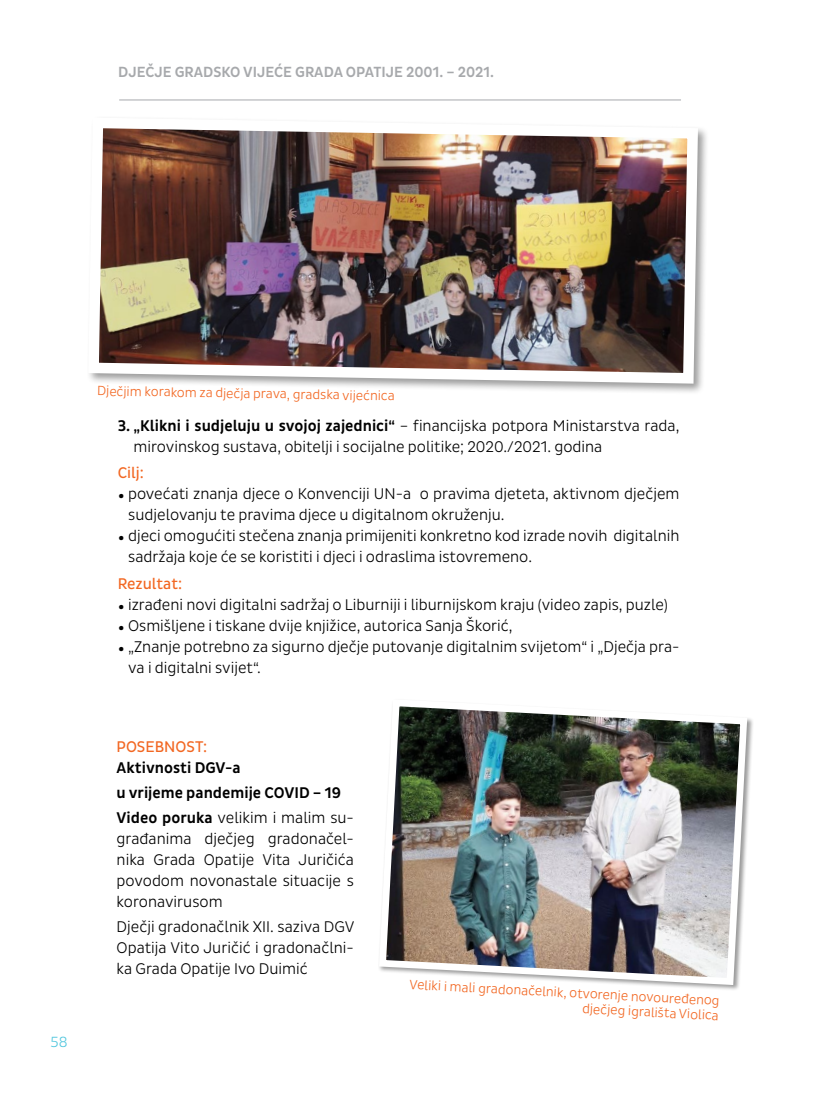
<style>
.page{position:relative;width:830px;height:1106px;background:#fff}
.page>*{position:absolute;margin:0;border:0;box-sizing:border-box;transform-origin:0 0}
.t1{font:300 15.75px/21px "Pluto Sans Cond";color:#000}
.t2{font:500 15.75px/25.2px "Pluto Sans Cond";color:#000}
.t3{font:15.75px "Pluto Sans Cond";color:#f26722}
.t4{font:500 15px "Pluto Sans Cond";color:#a7a9ac}
.t5{font:300 15px "Pluto Sans Cond";color:#50c6dd}
.t6{font:300 13.5px/15px "Pluto Sans Cond";color:#f26722;text-align:right}
.s1{font-weight:500}
.s2{font-family:"Arno Pro Caption";font-weight:400}
.s3{font-weight:300}
</style>
<div class="page">
<hr style="left:119px;top:100px;width:561px;height:1px;background:#a7a9ac">
<div style="left:86px;top:115px;width:623px;height:280px;background:#000;opacity:.4"></div>
<img style="left:86px;top:115px;width:617px;height:274px">
<img style="left:379px;top:706px;width:371px;height:282px">
<p class="t4" style="left:118px;top:63px;width:377px">DJEČJE GRADSKO VIJEĆE GRADA OPATIJE 2001. – 2021.</p>
<p class="t5" style="left:51px;top:1033px;width:18px">58</p>
<p class="t6" style="left:97px;top:383px;width:299px;rotate:1deg">Dječjim korakom za dječja prava, gradska vijećnica</p>
<p class="t1" style="left:133px;top:415px;width:547px;text-indent:-16px"><span class="s1">3. „Klikni i sudjeluju u svojoj zajednici“</span> – financijska potpora Ministarstva rada, mirovinskog sustava, obitelji i socijalne politike; 2020./2021. godina</p>
<p class="t3" style="left:118px;top:463px;width:28px">Cilj:</p>
<p class="t1" style="left:128px;top:483px;width:552px;text-indent:-11px"><span class="s2">•</span> povećati znanja djece o Konvenciji UN-a o pravima djeteta, aktivnom dječjem sudjelovanju te pravima djece u digitalnom okruženju.</p>
<p class="t1" style="left:128px;top:525px;width:552px;text-indent:-11px"><span class="s2">•</span> djeci omogućiti stečena znanja primijeniti konkretno kod izrade novih digitalnih sadržaja koje će se koristiti i djeci i odraslima istovremeno.</p>
<p class="t3" style="left:118px;top:574px;width:66px">Rezultat:</p>
<p class="t1" style="left:118px;top:594px;width:551px"><span class="s2">•</span> izrađeni novi digitalni sadržaj o Liburniji i liburnijskom kraju (video zapis, puzle)</p>
<p class="t1" style="left:118px;top:615px;width:396px"><span class="s2">•</span> Osmišljene i tiskane dvije knjižice, autorica Sanja Škorić,</p>
<p class="t1" style="left:128px;top:636px;width:552px;text-indent:-11px"><span class="s2">•</span> „Znanje potrebno za sigurno dječje putovanje digitalnim svijetom“ i „Dječja pra&shy;va i digitalni svijet“.</p>
<p class="t3" style="left:116px;top:737px;width:92px">POSEBNOST:</p>
<p class="t2" style="left:116px;top:755px;width:239px">Aktivnosti DGV-a<br>u vrijeme pandemije COVID – 19<br>Video poruka <span class="s3">velikim i malim su-</span></p>
<p class="t1" style="left:116px;top:828px;width:239px;text-align:justify">građanima dječjeg gradonačel&shy;nika Grada Opatije Vita Juričića povodom novonastale situacije s koronavirusom</p>
<p class="t1" style="left:116px;top:916px;width:239px;text-align:justify">Dječji gradonačlnik XII. saziva DGV Opatija Vito Juričić i gradonačlni&shy;ka Grada Opatije Ivo Duimić</p>
<p class="t6" style="left:410px;top:977px;width:312px;rotate:3deg">Veliki i mali gradonačelnik, otvorenje novouređenog dječjeg igrališta Violica</p>
</div>
